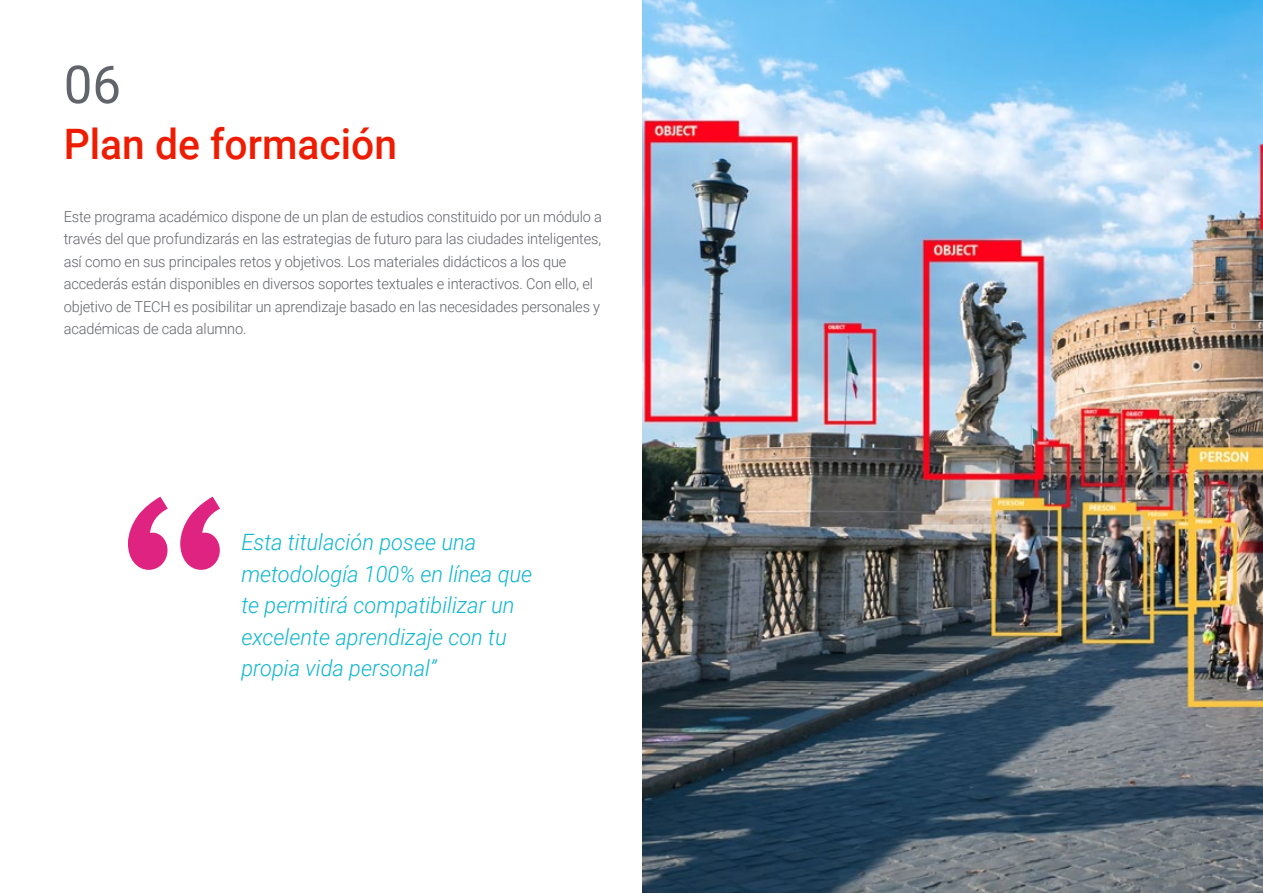
<style>
.page{position:relative;width:1263px;height:893px;background:#fff}
.page>*{position:absolute;margin:0;border:0;box-sizing:border-box;transform-origin:0 0}
.t1{font:52.5px "Roboto";color:#61646a}
.t2{font:500 42px "Roboto";color:#ee1c02}
.t3{font:italic 300 22.5px/31.5px "Roboto";color:#0fb6cf}
.t4{font:300 15px/22.5px "Roboto";letter-spacing:-.01em;color:#61646a}
</style>
<div class="page">
<svg style="left:128px;top:497px;width:92px;height:73px"></svg>
<img style="left:642px;top:0;width:621px;height:893px">
<h1 class="t1" style="left:64px;top:48px;width:59px">06</h1>
<h2 class="t2" style="left:64px;top:115px;width:335px">Plan de formación</h2>
<p class="t4" style="left:64px;top:204px;width:540px">Este programa académico dispone de un plan de estudios constituido por un módulo a través del que profundizarás en las estrategias de futuro para las ciudades inteligentes, así como en sus principales retos y objetivos. Los materiales didácticos a los que accederás están disponibles en diversos soportes textuales e interactivos. Con ello, el objetivo de TECH es posibilitar un aprendizaje basado en las necesidades personales y académicas de cada alumno.</p>
<h3 class="t3" style="left:241px;top:525px;width:292px">Esta titulación posee una metodología 100% en línea que te permitirá compatibilizar un excelente aprendizaje con tu propia vida personal”</h3>
</div>
